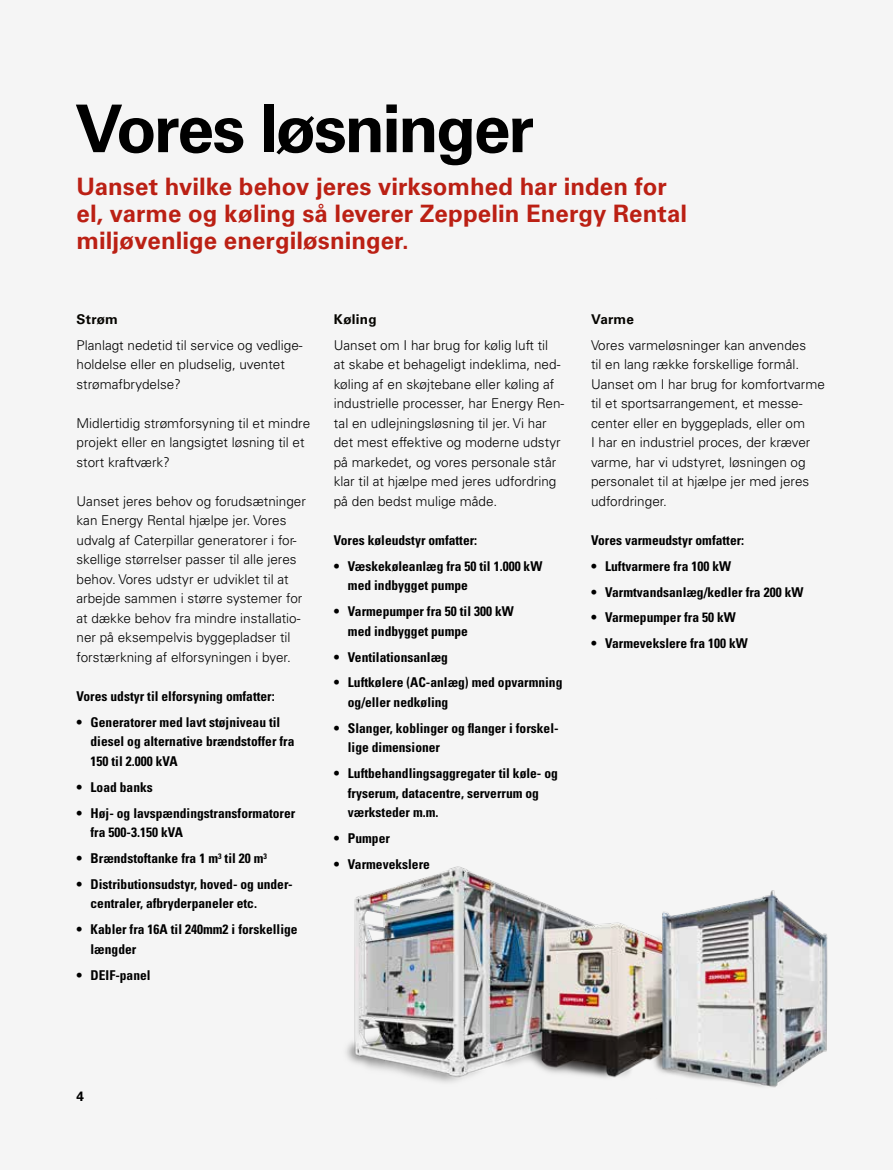
<style>
.page{position:relative;width:893px;height:1170px;background:#fff}
.page>*{position:absolute;margin:0;border:0;box-sizing:border-box;transform-origin:0 0}
.t1{font:700 66px "Univers LT Std";letter-spacing:-.035em;color:#000}
.t2{font:700 24px/27px "Univers LT Std";letter-spacing:.005em;color:#bb2014}
.t3{font:300 13.5px/19.5px "Univers LT Std";color:#000}
.t4{font:700 condensed 13.5px/19.5px "Univers LT Std";color:#000}
.t5{font:700 13.5px "Univers LT Std";letter-spacing:.015em;color:#050400}
.t6{font:700 13.5px "Univers LT Std";color:#000}
</style>
<div class="page">
<div style="left:0;top:0;width:893px;height:1169px;background:#f5f5f5"></div>
<img style="left:346px;top:866px;width:482px;height:222px">
<h1 class="t1" style="left:75px;top:90px;width:461px">Vores løsninger</h1>
<h2 class="t2" style="left:77px;top:173px;width:612px">Uanset hvilke behov jeres virksomhed har inden for el, varme og køling så leverer Zeppelin Energy Rental miljøvenlige energiløsninger.</h2>
<p class="t5" style="left:77px;top:311px;width:43px">Strøm</p>
<p class="t5" style="left:334px;top:311px;width:44px">Køling</p>
<p class="t5" style="left:591px;top:311px;width:44px">Varme</p>
<p class="t3" style="left:77px;top:335px;width:228px">Planlagt nedetid til service og vedlige&shy;holdelse eller en pludselig, uventet strømafbrydelse?</p>
<p class="t3" style="left:77px;top:413px;width:235px">Midlertidig strømforsyning til et mindre projekt eller en langsigtet løsning til et stort kraftværk?</p>
<p class="t3" style="left:77px;top:491px;width:231px">Uanset jeres behov og forudsætninger kan Energy Rental hjælpe jer. Vores udvalg af Caterpillar generatorer i for&shy;skellige størrelser passer til alle jeres behov. Vores udstyr er udviklet til at arbejde sammen i større systemer for at dække behov fra mindre installatio&shy;ner på eksempelvis byggepladser til forstærkning af elforsyningen i byer.</p>
<p class="t4" style="left:77px;top:686px;width:200px">Vores udstyr til elforsyning omfatter:</p>
<p class="t4" style="left:91px;top:712px;width:205px;text-indent:-14px">• Generatorer med lavt støjniveau til diesel og alternative brændstoffer fra<br>150 til 2.000 kVA</p>
<p class="t4" style="left:77px;top:777px;width:78px">• Load banks</p>
<p class="t4" style="left:91px;top:802px;width:206px;text-indent:-14px">• Høj- og lavspændingstransformatorer fra 500-3.150 kVA</p>
<p class="t4" style="left:77px;top:848px;width:192px">• Brændstoftanke fra 1 m<sup>3</sup> til 20 m<sup>3</sup></p>
<p class="t4" style="left:91px;top:874px;width:203px;text-indent:-14px">• Distributionsudstyr, hoved- og under&shy;centraler, afbryderpaneler etc.</p>
<p class="t4" style="left:91px;top:919px;width:209px;text-indent:-14px">• Kabler fra 16A til 240mm2 i forskellige længder</p>
<p class="t4" style="left:77px;top:965px;width:76px">• DEIF-panel</p>
<p class="t3" style="left:334px;top:335px;width:232px">Uanset om I har brug for kølig luft til<br>at skabe et behageligt indeklima, ned&shy;køling af en skøjtebane eller køling af industrielle processer, har Energy Ren&shy;tal en udlejningsløsning til jer. Vi har det mest effektive og moderne udstyr på markedet, og vores personale står klar til at hjælpe med jeres udfordring på den bedst mulige måde.</p>
<p class="t4" style="left:334px;top:530px;width:145px">Vores køleudstyr omfatter:</p>
<p class="t4" style="left:348px;top:556px;width:196px;text-indent:-14px">• Væskekøleanlæg fra 50 til 1.000 kW med indbygget pumpe</p>
<p class="t4" style="left:348px;top:601px;width:167px;text-indent:-14px">• Varmepumper fra 50 til 300 kW med indbygget pumpe</p>
<p class="t4" style="left:334px;top:647px;width:116px">• Ventilationsanlæg</p>
<p class="t4" style="left:348px;top:672px;width:216px;text-indent:-14px">• Luftkølere (AC-anlæg) med opvarmning og/eller nedkøling</p>
<p class="t4" style="left:348px;top:718px;width:212px;text-indent:-14px">• Slanger, koblinger og flanger i forskel&shy;lige dimensioner</p>
<p class="t4" style="left:348px;top:763px;width:212px;text-indent:-14px">• Luftbehandlingsaggregater til køle- og fryserum, datacentre, serverrum og værksteder m.m.</p>
<p class="t4" style="left:334px;top:828px;width:58px">• Pumper</p>
<p class="t4" style="left:334px;top:854px;width:98px">• Varmevekslere</p>
<p class="t3" style="left:591px;top:335px;width:235px">Vores varmeløsninger kan anvendes<br>til en lang række forskellige formål.<br>Uanset om I har brug for komfortvarme til et sportsarrangement, et messe&shy;center eller en byggeplads, eller om<br>I har en industriel proces, der kræver varme, har vi udstyret, løsningen og personalet til at hjælpe jer med jeres udfordringer.</p>
<p class="t4" style="left:591px;top:530px;width:155px">Vores varmeudstyr omfatter:</p>
<p class="t4" style="left:591px;top:556px;width:142px">• Luftvarmere fra 100 kW</p>
<p class="t4" style="left:591px;top:582px;width:214px">• Varmtvandsanlæg/kedler fra 200 kW</p>
<p class="t4" style="left:591px;top:607px;width:146px">• Varmepumper fra 50 kW</p>
<p class="t4" style="left:591px;top:633px;width:158px">• Varmevekslere fra 100 kW</p>
<p class="t6" style="left:77px;top:1088px;width:9px">4</p>
</div>
